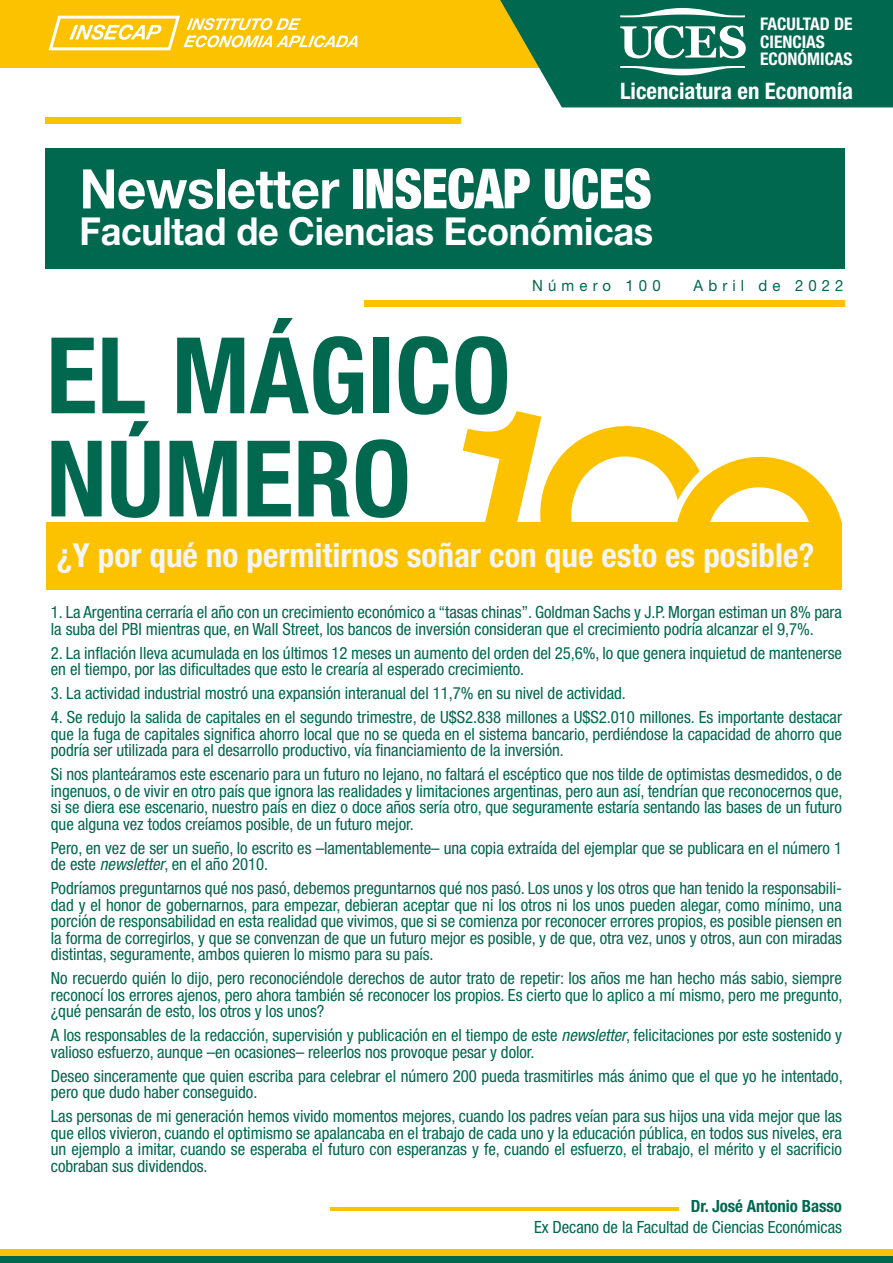
<style>
.page{position:relative;width:893px;height:1263px;background:#fff}
.page>*{position:absolute;margin:0;border:0;box-sizing:border-box;transform-origin:0 0}
.t1{font:700 condensed 105.9px/103.2px "Helvetica Neue LT Std";color:#00684f}
.t2{font:900 condensed 55.35px "Helvetica Neue LT Std";letter-spacing:-.01em;color:#fff;scale:.94 1}
.t3{font:700 38.55px "Helvetica Neue LT Std";letter-spacing:-.01em;color:#fff;scale:.94 1}
.t4{font:700 condensed 33.15px "Helvetica Neue LT Std";color:#f5f5f5}
.t5{font:700 condensed 22.8px "Helvetica Neue LT Std";color:#fff}
.t6{font:700 condensed 17.4px/17.4px "Helvetica Neue LT Std";color:#fff}
.t7{font:condensed 16.8px/16.5px "Helvetica Neue LT Std";letter-spacing:-.005em;color:#00684f}
.t8{font:700 condensed 16.8px "Helvetica Neue LT Std";letter-spacing:-.005em;color:#00684f}
.t9{font:15.6px "Helvetica Neue LT Std";letter-spacing:.34em;color:#00684f;scale:.96 1}
.s1{font-weight:700;font-stretch:normal;font-size:54.6px}
.s2{font-style:italic}
</style>
<div class="page">
<div style="left:45px;top:148px;width:800px;height:120px;background:#00684f"></div>
<div style="left:365px;top:300px;width:480px;height:6px;background:#fcc200"></div>
<div style="left:45px;top:117px;width:416px;height:6px;background:#fcc200"></div>
<div style="left:0;top:1255px;width:893px;height:8px;background:#00684f"></div>
<div style="left:0;top:1249px;width:893px;height:6px;background:#fcc200"></div>
<hr style="left:330px;top:1207px;width:348px;height:3px;background:#fcc200">
<div style="left:0;top:0;width:890px;height:67px;background:#fcc200"></div>
<svg style="left:49px;top:16px;width:308px;height:34px"></svg>
<svg style="left:500px;top:0;width:393px;height:107px;background:#237b5f"></svg>
<div style="left:47px;top:522px;width:795px;height:68px;background:#fcc200"></div>
<svg style="left:463px;top:411px;width:379px;height:111px"></svg>
<p class="t6" style="left:760px;top:15px;width:94px">FACULTAD DE<br>CIENCIAS<br>ECONÓMICAS</p>
<h3 class="t5" style="left:620px;top:77px;width:235px">Licenciatura en Economía</h3>
<h2 class="t2" style="left:80px;top:154px;width:610px"><span class="s1">Newsletter</span> INSECAP UCES</h2>
<h3 class="t3" style="left:80px;top:208px;width:612px">Facultad de Ciencias Económicas</h3>
<p class="t9" style="left:532px;top:276px;width:135px">Número 100</p>
<p class="t9" style="left:694px;top:276px;width:158px">Abril de 2022</p>
<h1 class="t1" style="left:46px;top:323px;width:466px">EL MÁGICO<br>NÚMERO</h1>
<h3 class="t4" style="left:57px;top:536px;width:759px">¿Y por qué no permitirnos soñar con que esto es posible?</h3>
<p class="t7" style="left:51px;top:604px;width:792px">1. La Argentina cerraría el año con un crecimiento económico a “tasas chinas”. Goldman Sachs y J.P. Morgan estiman un 8% para la suba del PBI mientras que, en Wall Street, los bancos de inversión consideran que el crecimiento podría alcanzar el 9,7%.</p>
<p class="t7" style="left:51px;top:645px;width:793px">2. La inflación lleva acumulada en los últimos 12 meses un aumento del orden del 25,6%, lo que genera inquietud de mantenerse en el tiempo, por las dificultades que esto le crearía al esperado crecimiento.</p>
<p class="t7" style="left:51px;top:685px;width:577px">3. La actividad industrial mostró una expansión interanual del 11,7% en su nivel de actividad.</p>
<p class="t7" style="left:51px;top:709px;width:793px;text-align:justify">4. Se redujo la salida de capitales en el segundo trimestre, de U$S2.838 millones a U$S2.010 millones. Es importante destacar que la fuga de capitales significa ahorro local que no se queda en el sistema bancario, perdiéndose la capacidad de ahorro que podría ser utilizada para el desarrollo productivo, vía financiamiento de la inversión.</p>
<p class="t7" style="left:51px;top:766px;width:793px;text-align:justify">Si nos planteáramos este escenario para un futuro no lejano, no faltará el escéptico que nos tilde de optimistas desmedidos, o de ingenuos, o de vivir en otro país que ignora las realidades y limitaciones argentinas, pero aun así, tendrían que reconocernos que, si se diera ese escenario, nuestro país en diez o doce años sería otro, que seguramente estaría sentando las bases de un futuro que alguna vez todos creíamos posible, de un futuro mejor.</p>
<p class="t7" style="left:51px;top:840px;width:793px">Pero, en vez de ser un sueño, lo escrito es –lamentablemente– una copia extraída del ejemplar que se publicara en el número 1 de este <span class="s2">newsletter</span>, en el año 2010.</p>
<p class="t7" style="left:51px;top:880px;width:793px;text-align:justify">Podríamos preguntarnos qué nos pasó, debemos preguntarnos qué nos pasó. Los unos y los otros que han tenido la responsabili&shy;dad y el honor de gobernarnos, para empezar, debieran aceptar que ni los otros ni los unos pueden alegar, como mínimo, una porción de responsabilidad en esta realidad que vivimos, que si se comienza por reconocer errores propios, es posible piensen en la forma de corregirlos, y que se convenzan de que un futuro mejor es posible, y de que, otra vez, unos y otros, aun con miradas distintas, seguramente, ambos quieren lo mismo para su país.</p>
<p class="t7" style="left:51px;top:970px;width:793px;text-align:justify">No recuerdo quién lo dijo, pero reconociéndole derechos de autor trato de repetir: los años me han hecho más sabio, siempre reconocí los errores ajenos, pero ahora también sé reconocer los propios. Es cierto que lo aplico a mí mismo, pero me pregunto, ¿qué pensarán de esto, los otros y los unos?</p>
<p class="t7" style="left:51px;top:1027px;width:793px">A los responsables de la redacción, supervisión y publicación en el tiempo de este <span class="s2">newsletter</span>, felicitaciones por este sostenido y valioso esfuerzo, aunque –en ocasiones– releerlos nos provoque pesar y dolor.</p>
<p class="t7" style="left:51px;top:1068px;width:793px">Deseo sinceramente que quien escriba para celebrar el número 200 pueda trasmitirles más ánimo que el que yo he intentado, pero que dudo haber conseguido.</p>
<p class="t7" style="left:51px;top:1108px;width:793px;text-align:justify">Las personas de mi generación hemos vivido momentos mejores, cuando los padres veían para sus hijos una vida mejor que las que ellos vivieron, cuando el optimismo se apalancaba en el trabajo de cada uno y la educación pública, en todos sus niveles, era un ejemplo a imitar, cuando se esperaba el futuro con esperanzas y fe, cuando el esfuerzo, el trabajo, el mérito y el sacrificio cobraban sus dividendos.</p>
<p class="t8" style="left:691px;top:1196px;width:153px">Dr. José Antonio Basso</p>
<p class="t7" style="left:534px;top:1218px;width:309px">Ex Decano de la Facultad de Ciencias Económicas</p>
</div>
